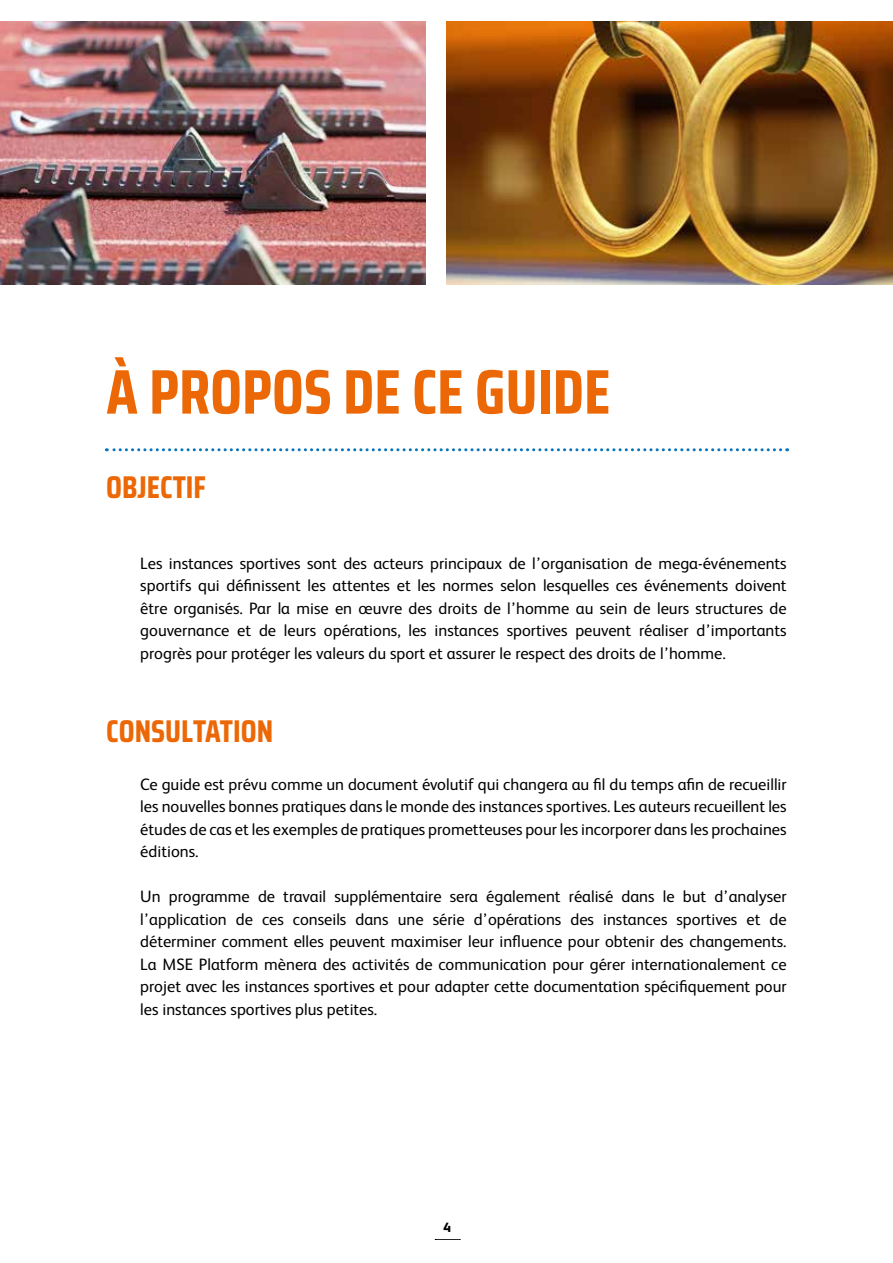
<style>
.page{position:relative;width:893px;height:1263px;background:#fff}
.page>*{position:absolute;margin:0;border:0;box-sizing:border-box;transform-origin:0 0}
.t1{font:700 63px "Saira Condensed";color:#ec6806}
.t2{font:700 31.5px "Saira Condensed";color:#ec6806}
.t3{font:16.5px/22.5px "FS Albert";color:#000;text-align:justify}
.t4{font:800 13.5px "FS Albert";color:#000}
</style>
<div class="page">
<svg style="left:435px;top:1239px;width:25px;height:1px"></svg>
<svg style="left:106px;top:448px;width:675px;height:3px"></svg>
<img style="left:447px;top:21px;width:446px;height:264px">
<img style="left:0;top:21px;width:426px;height:264px">
<h1 class="t1" style="left:106px;top:344px;width:506px">À PROPOS DE CE GUIDE</h1>
<h2 class="t2" style="left:106px;top:463px;width:101px">OBJECTIF</h2>
<p class="t3" style="left:140px;top:551px;width:648px">Les instances sportives sont des acteurs principaux de l’organisation de mega-événements sportifs qui définissent les attentes et les normes selon lesquelles ces événements doivent être organisés. Par la mise en œuvre des droits de l’homme au sein de leurs structures de gouvernance et de leurs opérations, les instances sportives peuvent réaliser d’importants progrès pour protéger les valeurs du sport et assurer le respect des droits de l’homme.</p>
<h2 class="t2" style="left:106px;top:706px;width:168px">CONSULTATION</h2>
<p class="t3" style="left:140px;top:772px;width:648px">Ce guide est prévu comme un document évolutif qui changera au fil du temps afin de recueillir les nouvelles bonnes pratiques dans le monde des instances sportives. Les auteurs recueillent les études de cas et les exemples de pratiques prometteuses pour les incorporer dans les prochaines éditions.</p>
<p class="t3" style="left:140px;top:884px;width:648px">Un programme de travail supplémentaire sera également réalisé dans le but d’analyser l’application de ces conseils dans une série d’opérations des instances sportives et de déterminer comment elles peuvent maximiser leur influence pour obtenir des changements.<br>La MSE Platform mènera des activités de communication pour gérer internationalement ce projet avec les instances sportives et pour adapter cette documentation spécifiquement pour les instances sportives plus petites.</p>
<p class="t4" style="left:443px;top:1218px;width:9px">4</p>
</div>
